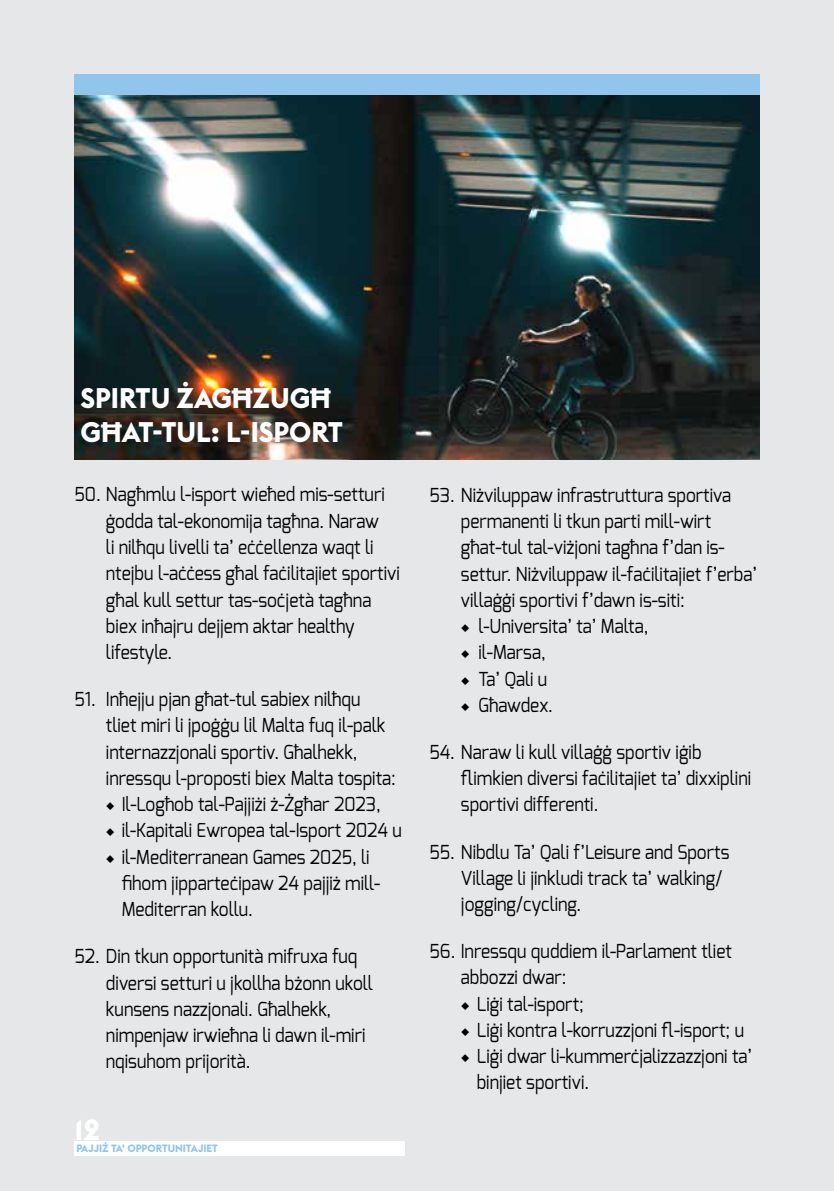
<style>
.page{position:relative;width:834px;height:1191px;background:#fff}
.page>*{position:absolute;margin:0;border:0;box-sizing:border-box;transform-origin:0 0}
.t1{font:700 29.05px "Euclid Flex";color:#fff}
.t2{font:700 28px/33.6px "Euclid Flex";color:#fff}
.t3{font:19.25px/26.2px "Exo";color:#000;scale:.9 1}
.t4{font:700 10.5px "Euclid Flex";color:#92c5eb}
.s1{font-family:"Minion Pro"}
</style>
<div class="page">
<div style="left:0;top:0;width:833px;height:1191px;background:#e6e7e8"></div>
<div style="left:74px;top:1141px;width:330px;height:14px;background:#fff"></div>
<img style="left:75px;top:95px;width:684px;height:364px">
<div style="left:74px;top:74px;width:685px;height:21px;background:#92c5eb"></div>
<h2 class="t2" style="left:81px;top:381px;width:264px">SPI RTU ŻAGĦŻUGĦ<br>GĦAT-TUL: L-ISPORT</h2>
<p class="t3" style="left:106px;top:481px;width:328px;text-indent:-31px">50. Nagħmlu l-isport wieħed mis-setturi ġodda tal-ekonomija tagħna. Naraw<br>li nilħqu livelli ta’ eċċellenza waqt li ntejbu l-aċċess għal faċilitajiet sportivi għal kull settur tas-soċjetà tagħna biex inħajru dejjem aktar healthy lifestyle.</p>
<p class="t3" style="left:106px;top:686px;width:323px;text-indent:-31px">51. Inħejju pjan għat-tul sabiex nilħqu<br>tliet miri li jpoġġu lil Malta fuq il-palk internazzjonali sportiv. Għalhekk, inressqu l-proposti biex Malta tospita:</p>
<p class="t3" style="left:106px;top:791px;width:307px"><span class="s1">◆</span> Il-Logħob tal-Pajjiżi ż-Żgħar 2023,</p>
<p class="t3" style="left:106px;top:817px;width:330px"><span class="s1">◆</span> il-Kapitali Ewropea tal-Isport 2024 u</p>
<p class="t3" style="left:122px;top:843px;width:289px;text-indent:-16px"><span class="s1">◆</span> il-Mediterranean Games 2025, li fihom jipparteċipaw 24 pajjiż mill-<br>Mediterran kollu.</p>
<p class="t3" style="left:106px;top:943px;width:298px;text-indent:-31px">52. Din tkun opportunità mifruxa fuq diversi setturi u jkollha bżonn ukoll kunsens nazzjonali. Għalhekk, nimpenjaw irwieħna li dawn il-miri nqisuhom prijorità.</p>
<h1 class="t1" style="left:74px;top:1112px;width:27px">12</h1>
<p class="t4" style="left:76px;top:1142px;width:143px">PAJJIŻ TA’ OPPORTUNITAJIET</p>
<p class="t3" style="left:461px;top:481px;width:330px;text-indent:-31px">53. Niżviluppaw infrastruttura sportiva permanenti li tkun parti mill-wirt għat-tul tal-viżjoni tagħna f’dan is&shy;settur. Niżviluppaw il-faċilitajiet f’erba’ villaġġi sportivi f’dawn is-siti:</p>
<p class="t3" style="left:461px;top:613px;width:210px"><span class="s1">◆</span> l-Universita’ ta’ Malta,</p>
<p class="t3" style="left:461px;top:639px;width:96px"><span class="s1">◆</span> il-Marsa,</p>
<p class="t3" style="left:461px;top:665px;width:97px"><span class="s1">◆</span> Ta’ Qali u</p>
<p class="t3" style="left:461px;top:691px;width:104px"><span class="s1">◆</span> Għawdex.</p>
<p class="t3" style="left:461px;top:738px;width:324px;text-indent:-31px">54. Naraw li kull villaġġ sportiv iġib flimkien diversi faċilitajiet ta’ dixxiplini sportivi differenti.</p>
<p class="t3" style="left:461px;top:838px;width:300px;text-indent:-31px">55. Nibdlu Ta’ Qali f’Leisure and Sports<br>Village li jinkludi track ta’ walking/ jogging/cycling.</p>
<p class="t3" style="left:461px;top:938px;width:302px;text-indent:-31px">56. Inressqu quddiem il-Parlament tliet abbozzi dwar:</p>
<p class="t3" style="left:461px;top:990px;width:138px"><span class="s1">◆</span> Liġi tal-isport;</p>
<p class="t3" style="left:461px;top:1016px;width:316px"><span class="s1">◆</span> Liġi kontra l-korruzzjoni fl-isport; u</p>
<p class="t3" style="left:476px;top:1043px;width:307px;text-indent:-16px"><span class="s1">◆</span> Liġi dwar li-kummerċjalizzazzjoni ta’ binjiet sportivi.</p>
</div>
